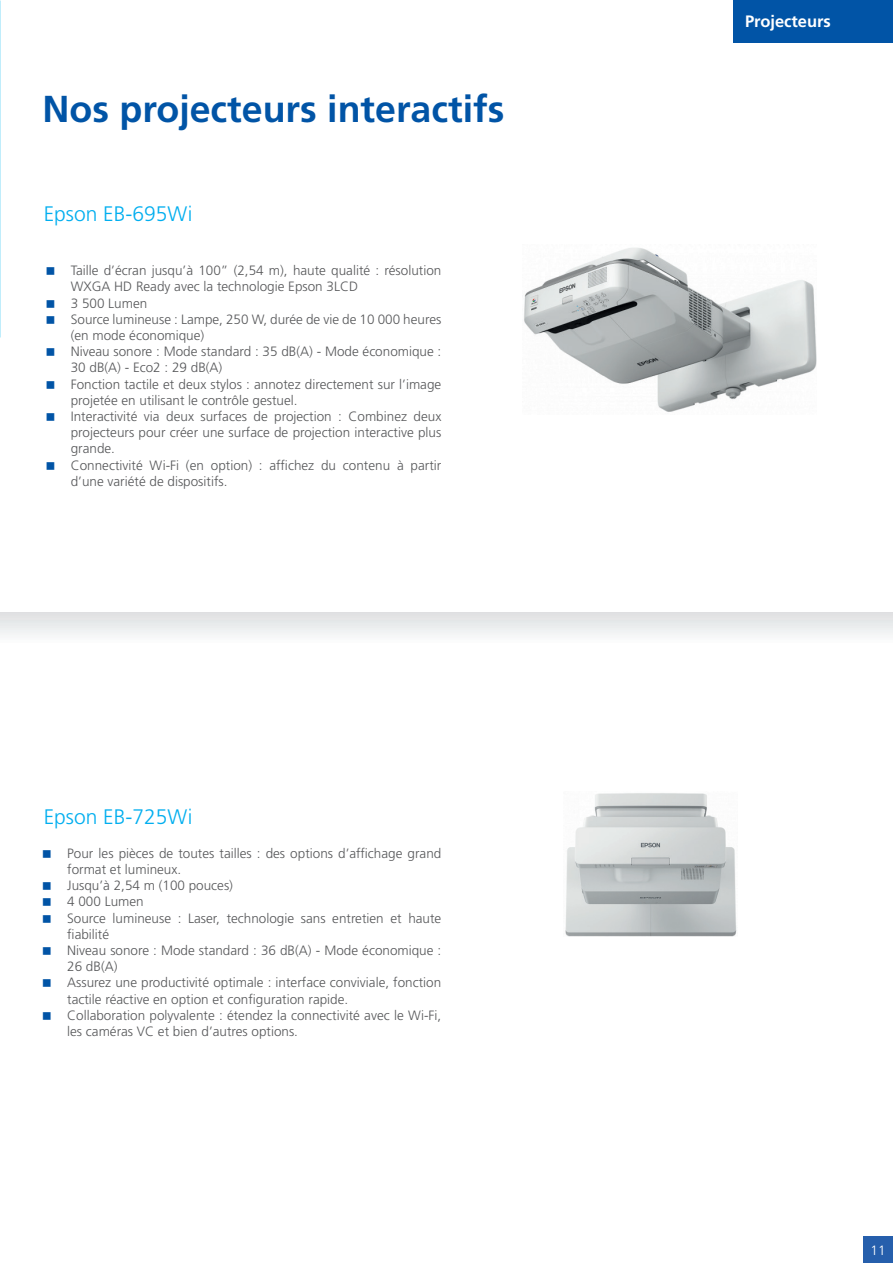
<style>
.page{position:relative;width:893px;height:1263px;background:#fff}
.page>*{position:absolute;margin:0;border:0;box-sizing:border-box;transform-origin:0 0}
.t1{font:700 37.5px "Frutiger LT Std";color:#0154a6}
.t2{font:300 21px "Frutiger LT Std";color:#00aeef}
.t3{font:700 16.5px "Frutiger LT Std";color:#fff}
.t4{font:300 13.5px/16.2px "Frutiger LT Std";color:#57585a}
.t5{font:300 13.5px "Frutiger LT Std";color:#fff}
</style>
<div class="page">
<div style="left:733px;top:0;width:160px;height:43px;background:#0154a6"></div>
<img style="left:565px;top:793px;width:172px;height:144px">
<div style="left:0;top:612px;width:893px;height:32px;background:linear-gradient(to bottom,#dddfe1,#fcfdfd)"></div>
<img style="left:524px;top:248px;width:293px;height:164px">
<div style="left:863px;top:1236px;width:30px;height:27px;background:#265fac"></div>
<h1 class="t1" style="left:43px;top:87px;width:463px">Nos projecteurs interactifs</h1>
<h2 class="t2" style="left:44px;top:201px;width:150px">Epson EB-695Wi</h2>
<p class="t4" style="left:71px;top:263px;width:372px">Taille d’écran jusqu’à 100” (2,54 m), haute qualité : résolution WXGA HD Ready avec la technologie Epson 3LCD<br>3 500 Lumen<br>Source lumineuse : Lampe, 250 W, durée de vie de 10 000 heures (en mode économique)<br>Niveau sonore : Mode standard : 35 dB(A) - Mode économique :<br>30 dB(A) - Eco2 : 29 dB(A)<br>Fonction tactile et deux stylos : annotez directement sur l’image projetée en utilisant le contrôle gestuel.<br>Interactivité via deux surfaces de projection : Combinez deux projecteurs pour créer une surface de projection interactive plus grande.<br>Connectivité Wi-Fi (en option) : affichez du contenu à partir d’une variété de dispositifs.</p>
<h2 class="t2" style="left:44px;top:805px;width:150px">Epson EB-725Wi</h2>
<p class="t4" style="left:67px;top:845px;width:376px">Pour les pièces de toutes tailles : des options d’affichage grand format et lumineux.<br>Jusqu’à 2,54 m (100 pouces)<br>4 000 Lumen<br>Source lumineuse : Laser, technologie sans entretien et haute fiabilité<br>Niveau sonore : Mode standard : 36 dB(A) - Mode économique :<br>26 dB(A)<br>Assurez une productivité optimale : interface conviviale, fonction tactile réactive en option et configuration rapide.<br>Collaboration polyvalente : étendez la connectivité avec le Wi-Fi, les caméras VC et bien d’autres options.</p>
<p class="t3" style="left:745px;top:12px;width:87px">Projecteurs</p>
<p class="t5" style="left:871px;top:1242px;width:17px">11</p>
</div>
